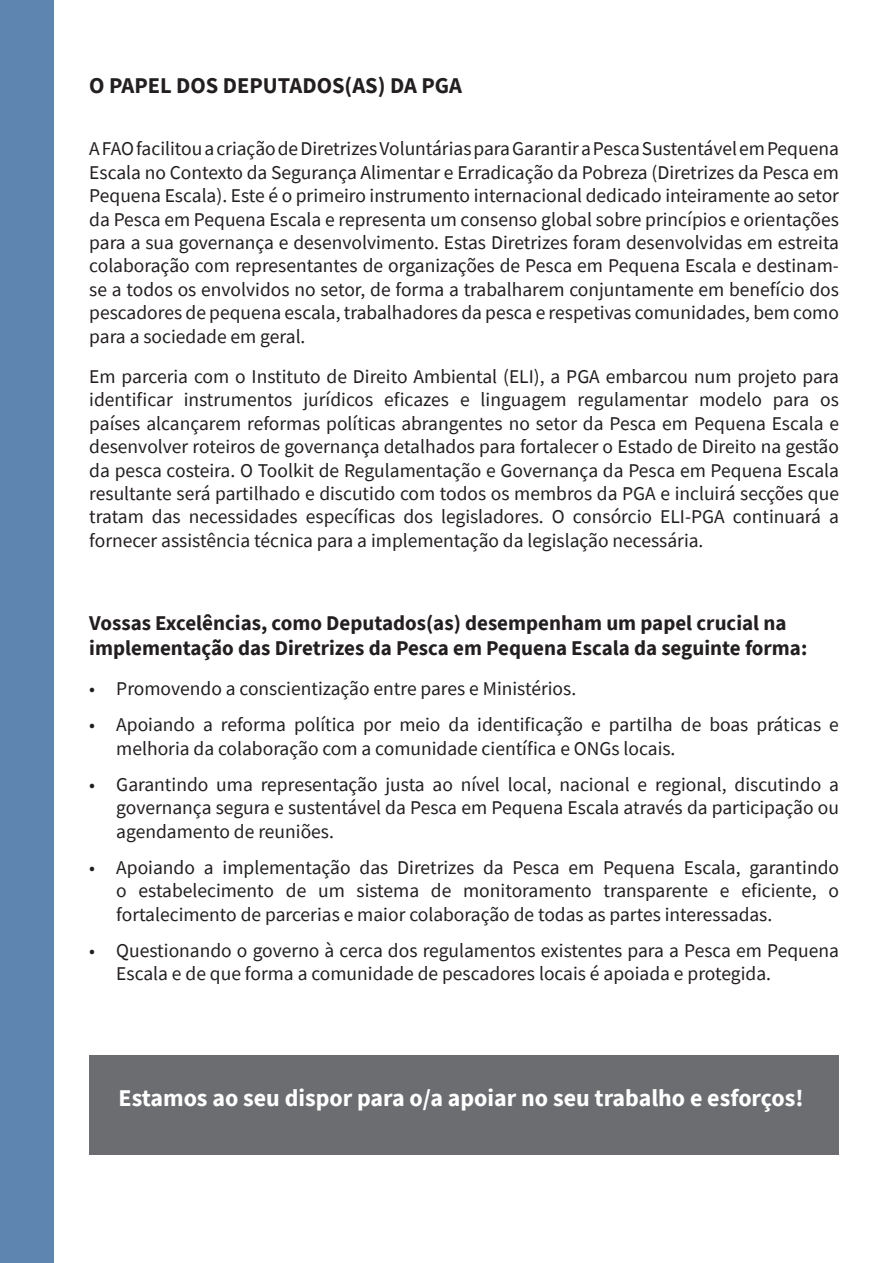
<style>
.page{position:relative;width:893px;height:1263px;background:#fff}
.page>*{position:absolute;margin:0;border:0;box-sizing:border-box;transform-origin:0 0}
.t1{font:700 24px "Source Sans Pro";color:#fff}
.t2{font:700 22.5px "Source Sans Pro";color:#231f20}
.t3{font:700 21px/25.2px "Source Sans Pro";color:#231f20}
.t4{font:19.5px/23.4px "Source Sans Pro";color:#231f20;text-align:justify}
</style>
<div class="page">
<div style="left:1px;top:0;width:53px;height:1263px;background:#5e85b0"></div>
<hr style="left:892px;top:0;width:1px;height:1263px;background:#5e85b0">
<div style="left:89px;top:1054px;width:750px;height:100px;background:#6c6d70"></div>
<p class="t2" style="left:89px;top:71px;width:374px">O PAPEL DOS DEPUTADOS(AS) DA PGA</p>
<p class="t4" style="left:89px;top:137px;width:751px">A FAO facilitou a criação de Diretrizes Voluntárias para Garantir a Pesca Sustentável em Pequena Escala no Contexto da Segurança Alimentar e Erradicação da Pobreza (Diretrizes da Pesca em Pequena Escala). Este é o primeiro instrumento internacional dedicado inteiramente ao setor da Pesca em Pequena Escala e representa um consenso global sobre princípios e orientações para a sua governança e desenvolvimento. Estas Diretrizes foram desenvolvidas em estreita colaboração com representantes de organizações de Pesca em Pequena Escala e destinam&shy;se a todos os envolvidos no setor, de forma a trabalharem conjuntamente em benefício dos pescadores de pequena escala, trabalhadores da pesca e respetivas comunidades, bem como para a sociedade em geral.</p>
<p class="t4" style="left:89px;top:365px;width:751px">Em parceria com o Instituto de Direito Ambiental (ELI), a PGA embarcou num projeto para identificar instrumentos jurídicos eficazes e linguagem regulamentar modelo para os países alcançarem reformas políticas abrangentes no setor da Pesca em Pequena Escala e desenvolver roteiros de governança detalhados para fortalecer o Estado de Direito na gestão da pesca costeira. O Toolkit de Regulamentação e Governança da Pesca em Pequena Escala resultante será partilhado e discutido com todos os membros da PGA e incluirá secções que tratam das necessidades específicas dos legisladores. O consórcio ELI-PGA continuará a fornecer assistência técnica para a implementação da legislação necessária.</p>
<p class="t3" style="left:89px;top:610px;width:719px">Vossas Excelências, como Deputados(as) desempenham um papel crucial na implementação das Diretrizes da Pesca em Pequena Escala da seguinte forma:</p>
<p class="t4" style="left:89px;top:677px;width:488px">• Promovendo a conscientização entre pares e Ministérios.</p>
<p class="t4" style="left:116px;top:713px;width:724px;text-indent:-27px">• Apoiando a reforma política por meio da identificação e partilha de boas práticas e melhoria da colaboração com a comunidade científica e ONGs locais.</p>
<p class="t4" style="left:116px;top:772px;width:724px;text-indent:-27px">• Garantindo uma representação justa ao nível local, nacional e regional, discutindo a governança segura e sustentável da Pesca em Pequena Escala através da participação ou agendamento de reuniões.</p>
<p class="t4" style="left:116px;top:855px;width:724px;text-indent:-27px">• Apoiando a implementação das Diretrizes da Pesca em Pequena Escala, garantindo o estabelecimento de um sistema de monitoramento transparente e eficiente, o fortalecimento de parcerias e maior colaboração de todas as partes interessadas.</p>
<p class="t4" style="left:116px;top:938px;width:724px;text-indent:-27px">• Questionando o governo à cerca dos regulamentos existentes para a Pesca em Pequena<br>Escala e de que forma a comunidade de pescadores locais é apoiada e protegida.</p>
<p class="t1" style="left:119px;top:1082px;width:686px">Estamos ao seu dispor para o/a apoiar no seu trabalho e esforços!</p>
</div>
